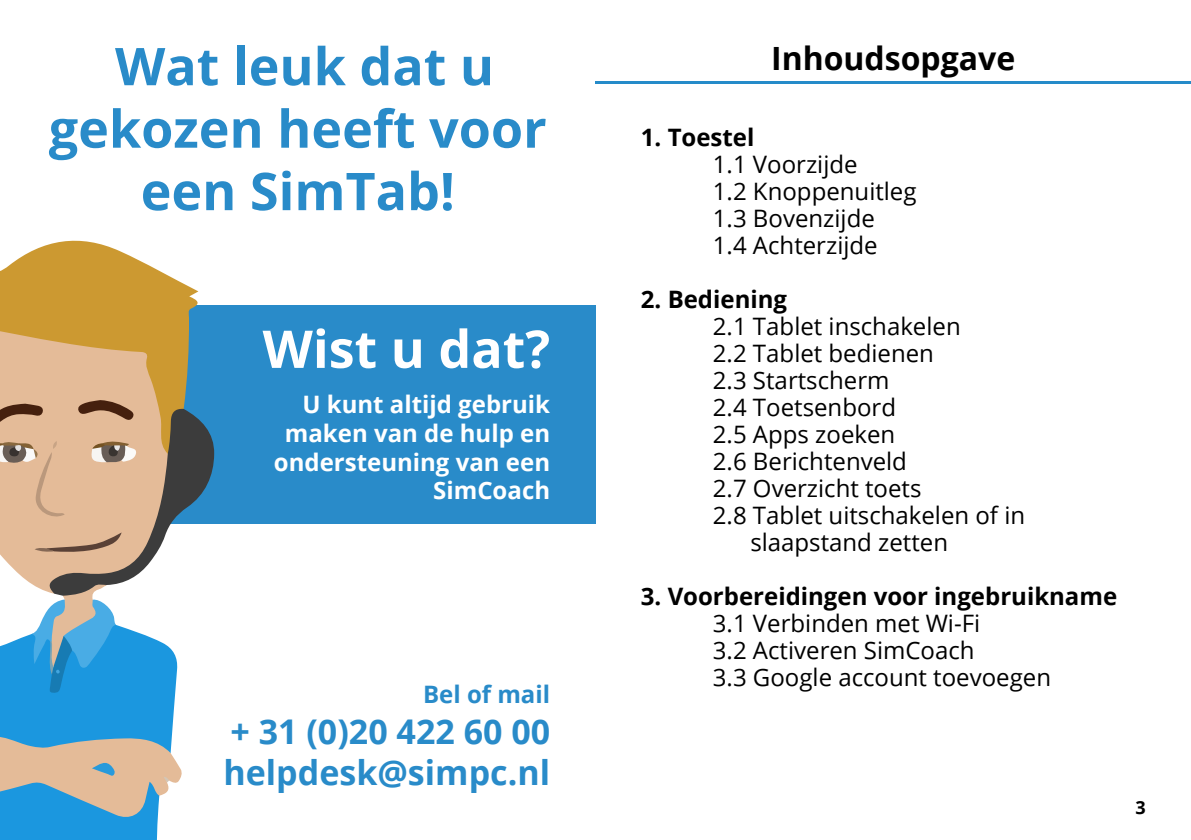
<style>
.page{position:relative;width:1191px;height:840px;background:#fff}
.page>*{position:absolute;margin:0;border:0;box-sizing:border-box;transform-origin:0 0}
.t1{font:700 52px/62.4px "Open Sans";color:#298bc9;text-align:center}
.t2{font:700 52px "Open Sans";color:#fff}
.t3{font:700 34px/40.8px "Open Sans";color:#298bc9}
.t4{font:700 32px "Open Sans";color:#000}
.t5{font:24px/27px "Open Sans";color:#000}
.t6{font:700 24px/28.8px "Open Sans";color:#fff;text-align:right}
.t7{font:700 24px "Open Sans";color:#000}
.t8{font:700 24px "Open Sans";color:#298bc9}
.t9{font:700 18px "Open Sans";color:#000}
</style>
<div class="page">
<hr style="left:595px;top:81px;width:596px;height:3px;background:#258bc9">
<div style="left:0;top:305px;width:595px;height:218px;background:#298bc9"></div>
<svg style="left:0;top:240px;width:199px;height:160px;fill:#cc9931"></svg>
<svg style="left:0;top:400px;width:214px;height:439px"></svg>
<h1 class="t1" style="left:49px;top:40px;width:499px">Wat leuk dat u gekozen heeft voor een SimTab!</h1>
<h1 class="t2" style="left:262px;top:328px;width:289px">Wist u dat?</h1>
<p class="t6" style="left:274px;top:392px;width:278px">U kunt altijd gebruik maken van de hulp en ondersteuning van een<br>SimCoach</p>
<p class="t8" style="left:423px;top:684px;width:128px">Bel of mail</p>
<h2 class="t3" style="left:223px;top:714px;width:328px">+ 31 (0)20 422 60 00 helpdesk@simpc.nl</h2>
<h3 class="t4" style="left:771px;top:45px;width:246px">Inhoudsopgave</h3>
<p class="t7" style="left:641px;top:127px;width:115px">1. Toestel</p>
<p class="t5" style="left:713px;top:153px;width:205px">1.1 Voorzijde<br>1.2 Knoppenuitleg<br>1.3 Bovenzijde<br>1.4 Achterzijde</p>
<p class="t7" style="left:641px;top:289px;width:148px">2. Bediening</p>
<p class="t5" style="left:713px;top:315px;width:249px">2.1 Tablet inschakelen</p>
<p class="t5" style="left:713px;top:342px;width:223px">2.2 Tablet bedienen</p>
<p class="t5" style="left:713px;top:369px;width:178px">2.3 Startscherm</p>
<p class="t5" style="left:713px;top:396px;width:185px">2.4 Toetsenbord</p>
<p class="t5" style="left:713px;top:423px;width:184px">2.5 Apps zoeken</p>
<p class="t5" style="left:713px;top:450px;width:196px">2.6 Berichtenveld</p>
<p class="t5" style="left:713px;top:477px;width:210px">2.7 Overzicht toets</p>
<p class="t5" style="left:713px;top:504px;width:314px">2.8 Tablet uitschakelen of in</p>
<p class="t5" style="left:750px;top:531px;width:199px">slaapstand zetten</p>
<p class="t7" style="left:641px;top:586px;width:478px">3. Voorbereidingen voor ingebruikname</p>
<p class="t5" style="left:713px;top:612px;width:340px">3.1 Verbinden met Wi-Fi<br>3.2 Activeren SimCoach<br>3.3 Google account toevoegen</p>
<p class="t9" style="left:1135px;top:800px;width:12px">3</p>
</div>
